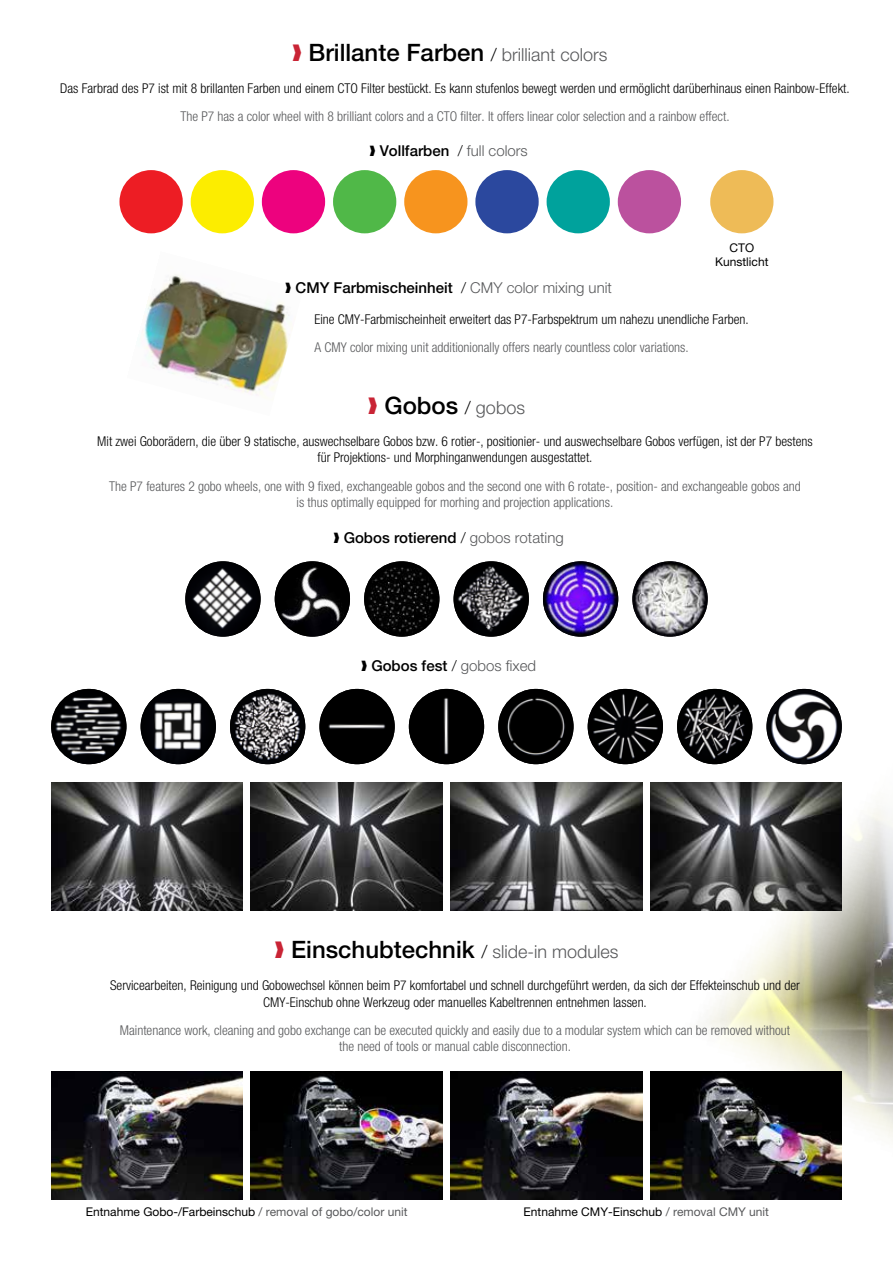
<style>
.page{position:relative;width:893px;height:1263px;background:#fff}
.page>*{position:absolute;margin:0;border:0;box-sizing:border-box;transform-origin:0 0}
.t1{font:500 24px "Helvetica Neue LT Std";color:#000}
.t2{font:500 15px "Helvetica Neue LT Std";color:#000}
.t3{font:300 15px "Helvetica Neue LT Std";color:#58595b}
.t4{font:300 condensed 13.5px/16.2px "Helvetica Neue LT Std";color:#000;text-align:center}
.t5{font:300 condensed 13.5px/16.2px "Helvetica Neue LT Std";color:#58595b;text-align:center}
.t6{font:12px/14.4px "Helvetica Neue LT Std";color:#000;text-align:center}
.s1{color:#c92435}
.s2{font-weight:300;font-size:18px}
.s3{font-weight:300;font-size:18px;color:#58595b}
.s4{font-weight:300}
.s5{font-weight:300;color:#58595b}
.s6{color:#000}
.s7{font-weight:500;color:#000}
.s8{color:#58595b}
</style>
<div class="page">
<img style="left:657px;top:737px;width:236px;height:401px">
<img style="left:51px;top:689px;width:75px;height:75px;border-radius:38px">
<img style="left:141px;top:689px;width:75px;height:75px;border-radius:38px">
<img style="left:230px;top:689px;width:75px;height:75px;border-radius:38px">
<img style="left:319px;top:689px;width:76px;height:75px;border-radius:38px">
<img style="left:409px;top:689px;width:75px;height:75px;border-radius:38px">
<img style="left:498px;top:689px;width:76px;height:75px;border-radius:38px">
<img style="left:588px;top:689px;width:75px;height:75px;border-radius:38px">
<img style="left:677px;top:689px;width:75px;height:75px;border-radius:38px">
<img style="left:766px;top:689px;width:76px;height:75px;border-radius:38px">
<img style="left:185px;top:561px;width:76px;height:76px;border-radius:38px">
<img style="left:275px;top:561px;width:75px;height:76px;border-radius:38px">
<img style="left:364px;top:561px;width:75px;height:76px;border-radius:38px">
<img style="left:454px;top:561px;width:75px;height:76px;border-radius:38px">
<img style="left:543px;top:561px;width:75px;height:76px;border-radius:38px">
<img style="left:632px;top:561px;width:76px;height:76px;border-radius:38px">
<img style="left:51px;top:782px;width:191px;height:128px">
<img style="left:251px;top:782px;width:191px;height:128px">
<img style="left:451px;top:782px;width:191px;height:128px">
<img style="left:651px;top:782px;width:191px;height:128px">
<div style="left:119px;top:170px;width:64px;height:63px;background:#ed1d24;border-radius:50%"></div>
<div style="left:191px;top:170px;width:63px;height:63px;background:#fced00;border-radius:50%"></div>
<div style="left:262px;top:170px;width:63px;height:63px;background:#ed027e;border-radius:50%"></div>
<div style="left:333px;top:170px;width:63px;height:63px;background:#50b848;border-radius:50%"></div>
<div style="left:404px;top:170px;width:63px;height:63px;background:#f7941e;border-radius:50%"></div>
<div style="left:475px;top:170px;width:64px;height:63px;background:#2b489e;border-radius:50%"></div>
<div style="left:547px;top:170px;width:63px;height:63px;background:#00a29c;border-radius:50%"></div>
<div style="left:618px;top:170px;width:63px;height:63px;background:#bb519e;border-radius:50%"></div>
<div style="left:710px;top:170px;width:63px;height:63px;background:#eebb57;border-radius:50%"></div>
<img style="left:142px;top:274px;width:147px;height:121px">
<img style="left:51px;top:1071px;width:191px;height:128px">
<img style="left:251px;top:1071px;width:191px;height:128px">
<img style="left:451px;top:1071px;width:191px;height:128px">
<img style="left:651px;top:1071px;width:191px;height:128px">
<h1 class="t1" style="left:292px;top:38px;width:317px"><span class="s1">❱</span> Brillante Farben <span class="s2">/</span> <span class="s3">brilliant colors</span></h1>
<p class="t4" style="left:60px;top:80px;width:791px">Das Farbrad des P7 ist mit 8 brillanten Farben und einem CTO Filter bestückt. Es kann stufenlos bewegt werden und ermöglicht darüberhinaus einen Rainbow-Effekt.</p>
<p class="t5" style="left:180px;top:108px;width:551px">The P7 has a color wheel with 8 brilliant colors and a CTO filter. It offers linear color selection and a rainbow effect.</p>
<p class="t2" style="left:369px;top:142px;width:160px">❱ Vollfarben <span class="s4">/</span> <span class="s5">full colors</span></p>
<p class="t6" style="left:715px;top:240px;width:55px">CTO<br>Kunstlicht</p>
<p class="t2" style="left:285px;top:279px;width:328px">❱ CMY Farbmischeinheit <span class="s4">/</span> <span class="s5">CMY color mixing unit</span></p>
<p class="t4" style="left:314px;top:311px;width:436px">Eine CMY-Farbmischeinheit erweitert das P7-Farbspektrum um nahezu unendliche Farben.</p>
<p class="t5" style="left:314px;top:339px;width:376px">A CMY color mixing unit additionionally offers nearly countless color variations.</p>
<h1 class="t1" style="left:368px;top:391px;width:158px"><span class="s1">❱</span> Gobos <span class="s2">/</span> <span class="s3">gobos</span></h1>
<p class="t4" style="left:97px;top:433px;width:717px">Mit zwei Goborädern, die über 9 statische, auswechselbare Gobos bzw. 6 rotier-, positionier- und auswechselbare Gobos verfügen, ist der P7 bestens für Projektions- und Morphinganwendungen ausgestattet.</p>
<p class="t5" style="left:109px;top:477px;width:693px">The P7 features 2 gobo wheels, one with 9 fixed, exchangeable gobos and the second one with 6 rotate-, position- and exchangeable gobos and is thus optimally equipped for morhing and projection applications.</p>
<p class="t2" style="left:333px;top:529px;width:232px">❱ Gobos rotierend <span class="s4">/</span> <span class="s5">gobos rotating</span></p>
<p class="t3" style="left:361px;top:656px;width:177px"><span class="s6">❱</span> <span class="s7">Gobos fest</span> <span class="s6">/</span> gobos fixed</p>
<h1 class="t1" style="left:275px;top:935px;width:345px"><span class="s1">❱</span> Einschubtechnik <span class="s2">/</span> <span class="s3">slide-in modules</span></h1>
<p class="t4" style="left:110px;top:977px;width:691px">Servicearbeiten, Reinigung und Gobowechsel können beim P7 komfortabel und schnell durchgeführt werden, da sich der Effekteinschub und der<br>CMY-Einschub ohne Werkzeug oder manuelles Kabeltrennen entnehmen lassen.</p>
<p class="t5" style="left:120px;top:1022px;width:672px">Maintenance work, cleaning and gobo exchange can be executed quickly and easily due to a modular system which can be removed without the need of tools or manual cable disconnection.</p>
<p class="t6" style="left:86px;top:1204px;width:323px">Entnahme Gobo-/Farbeinschub <span class="s8">/ removal of gobo/color unit</span></p>
<p class="t6" style="left:524px;top:1204px;width:247px">Entnahme CMY-Einschub <span class="s8">/ removal CMY unit</span></p>
</div>
